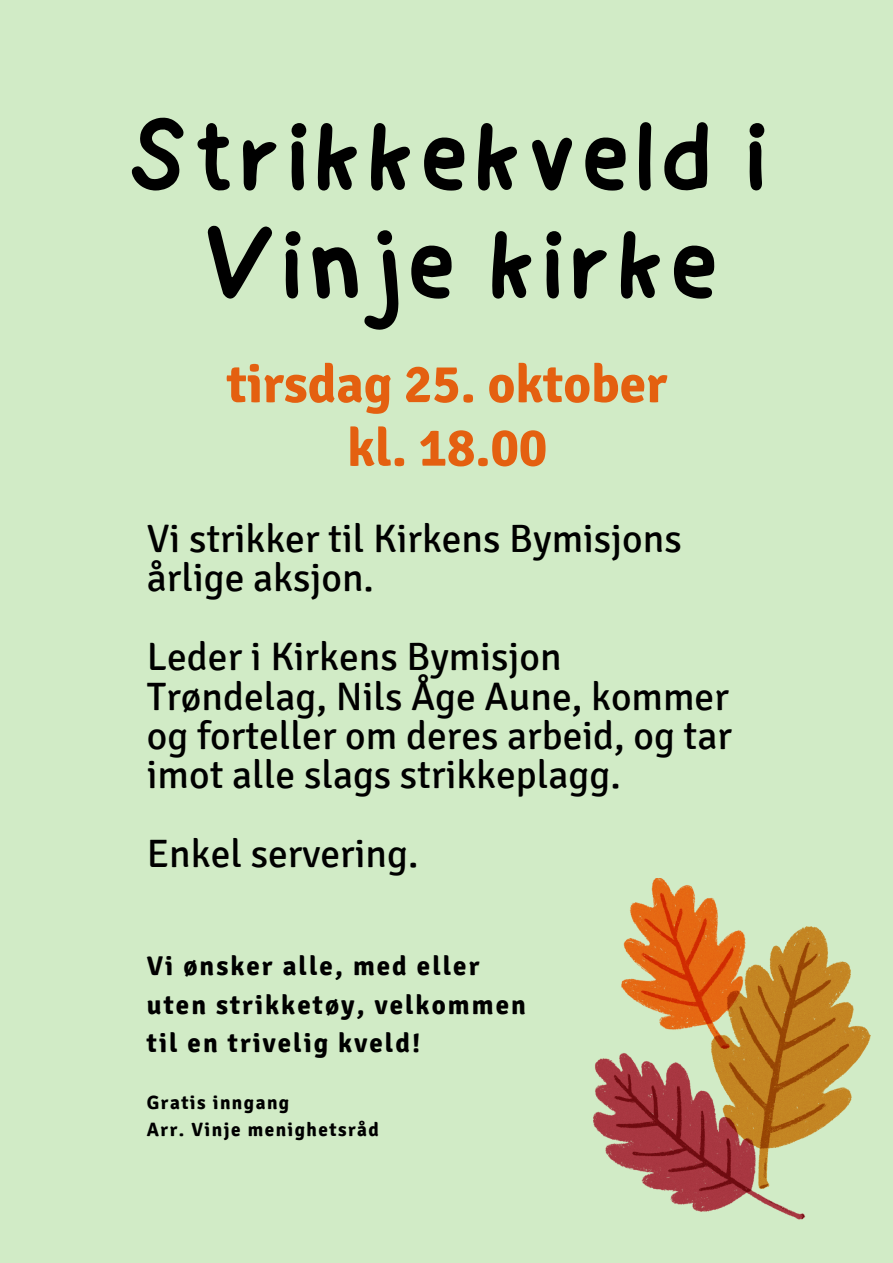
<style>
.page{position:relative;width:893px;height:1263px;background:#d1ebc6}
.page>*{position:absolute;margin:0;border:0;box-sizing:border-box;transform-origin:0 0}
.t1{font:108.07px/108.1px "happy";color:#000;text-align:center}
.t2{font:700 53.32px/63.6px "Signika";color:#e46010;text-align:center}
.t3{font:39.53px/39.4px "Signika";color:#000}
.t4{font:700 27px/38.2px "Signika";letter-spacing:.075em;color:#000}
.t5{font:700 19.2px/27px "Signika";letter-spacing:.075em;color:#000}
</style>
<div class="page">
<img style="left:593px;top:878px;width:277px;height:341px">
<h1 class="t1" style="left:125px;top:84px;width:645px">Strikkekveld i<br>Vinje kirke</h1>
<h2 class="t2" style="left:227px;top:353px;width:442px">tirsdag 25. oktober kl. 18.00</h2>
<p class="t3" style="left:147px;top:519px;width:536px">Vi strikker til Kirkens Bymisjons årlige aksjon.</p>
<p class="t3" style="left:147px;top:638px;width:586px">Leder i Kirkens Bymisjon<br>Trøndelag, Nils Åge Aune, kommer og forteller om deres arbeid, og tar imot alle slags strikkeplagg.</p>
<p class="t3" style="left:147px;top:835px;width:273px">Enkel servering.</p>
<p class="t4" style="left:147px;top:947px;width:380px">Vi ønsker alle, med eller uten strikketøy, velkommen til en trivelig kveld!</p>
<p class="t5" style="left:147px;top:1089px;width:233px">Gratis inngang<br>Arr. Vinje menighetsråd</p>
</div>
